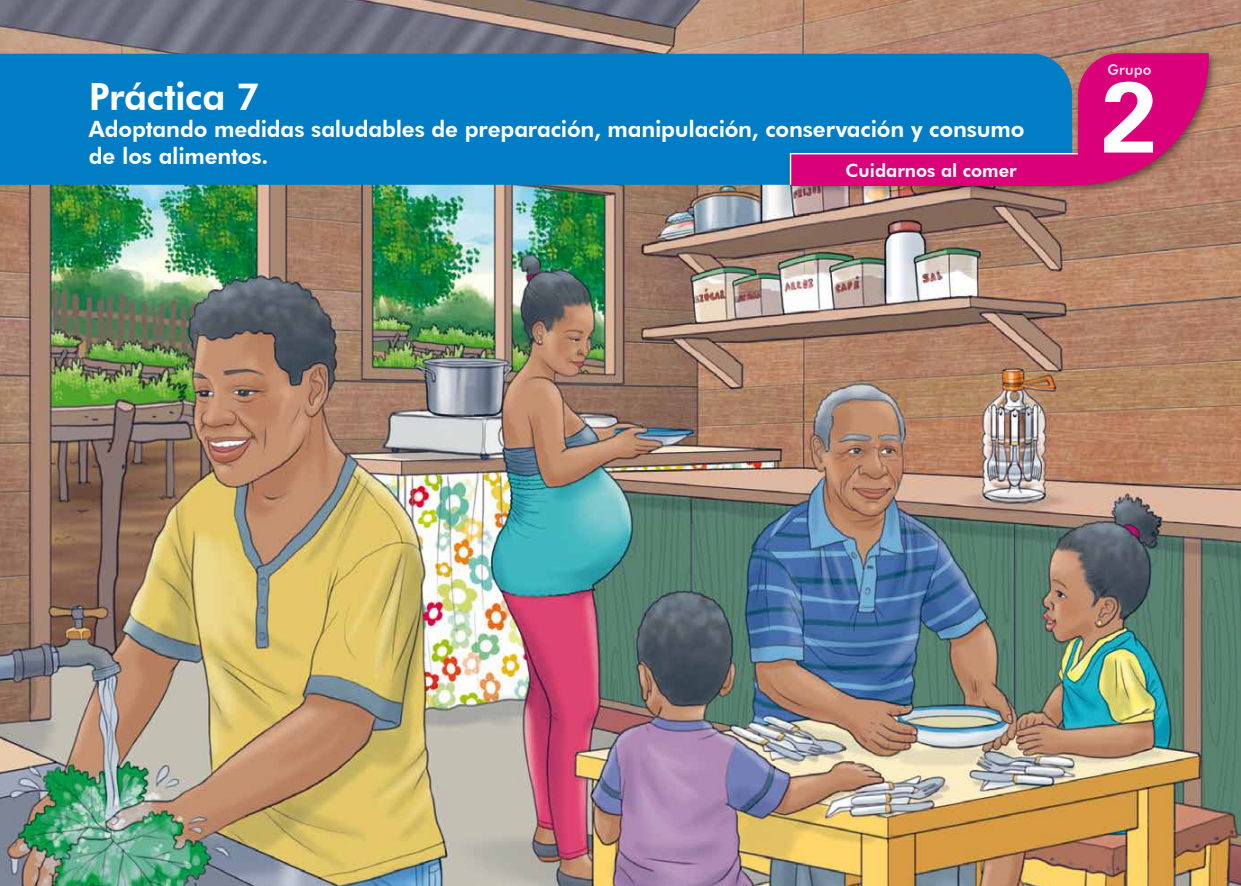
<style>
.page{position:relative;width:1241px;height:886px;background:#fff}
.page>*{position:absolute;margin:0;border:0;box-sizing:border-box;transform-origin:0 0}
.t1{font:700 99.88px "Univers";color:#fff}
.t2{font:800 37.5px "Futura BT";letter-spacing:-.01em;color:#fff}
.t3{font:800 22.5px/27px "Futura BT";letter-spacing:-.01em;color:#fff}
.t4{font:800 18.12px "Futura BT";color:#fff}
</style>
<div class="page">
<img style="left:0;top:0;width:1240px;height:886px">
<div style="left:0;top:54px;width:784px;height:131px;background:#007dc4"></div>
<div style="left:784px;top:48px;width:434px;height:147px;background:#000;opacity:.45"></div>
<svg style="left:789px;top:53px;width:422px;height:132px;background:#5856a2"></svg>
<div style="left:789px;top:163px;width:283px;height:23px;background:#da007a"></div>
<svg style="left:1107px;top:64px;width:43px;height:14px"></svg>
<hr style="left:789px;top:153px;width:288px;height:1px;background:#fff">
<hr style="left:789px;top:153px;width:2px;height:32px;background:#fff">
<h2 class="t2" style="left:89px;top:74px;width:172px">Práctica 7</h2>
<p class="t3" style="left:89px;top:115px;width:936px">Adoptando medidas saludables de preparación, manipulación, conservación y consumo de los alimentos.</p>
<p class="t4" style="left:845px;top:159px;width:173px">Cuidarnos al comer</p>
<h1 class="t1" style="left:1101px;top:58px;width:57px">2</h1>
</div>
